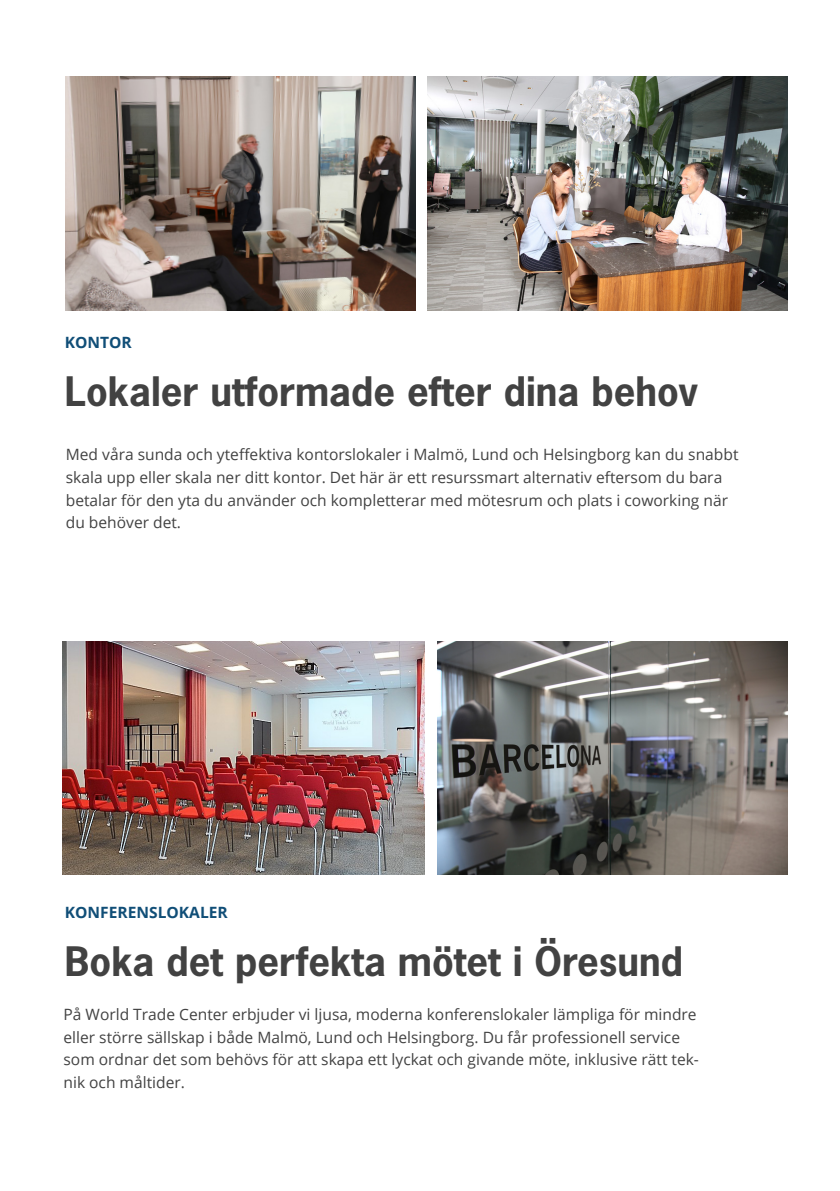
<style>
.page{position:relative;width:840px;height:1191px;background:#fff}
.page>*{position:absolute;margin:0;border:0;box-sizing:border-box;transform-origin:0 0}
.t1{font:700 38.2px "News Gothic Std";color:#424242}
.Bröd_9_13{font:15.6px/22.6px "Open Sans";color:#424242}
.t2{font:700 15.6px "Open Sans";color:#104e77}
</style>
<div class="page">
<img style="left:437px;top:642px;width:350px;height:232px">
<img style="left:62px;top:642px;width:362px;height:232px">
<img style="left:427px;top:77px;width:360px;height:233px">
<img style="left:65px;top:77px;width:350px;height:233px">
<p class="t2" style="left:65px;top:331px;width:69px">KONTOR</p>
<p class="t1" style="left:65px;top:367px;width:634px">Lokaler utformade efter dina behov</p>
<p class="Bröd_9_13" style="left:66px;top:443px;width:673px">Med våra sunda och yteffektiva kontorslokaler i Malmö, Lund och Helsingborg kan du snabbt skala upp eller skala ner ditt kontor. Det här är ett resurssmart alternativ eftersom du bara betalar för den yta du använder och kompletterar med mötesrum och plats i coworking när du behöver det.</p>
<p class="t2" style="left:65px;top:901px;width:164px">KONFERENSLOKALER</p>
<p class="t1" style="left:65px;top:936px;width:619px">Boka det perfekta mötet i Öresund</p>
<p class="Bröd_9_13" style="left:63px;top:1002px;width:636px">På World Trade Center erbjuder vi ljusa, moderna konferenslokaler lämpliga för mindre eller större sällskap i både Malmö, Lund och Helsingborg. Du får professionell service som ordnar det som behövs för att skapa ett lyckat och givande möte, inklusive rätt tek&shy;nik och måltider.</p>
</div>
